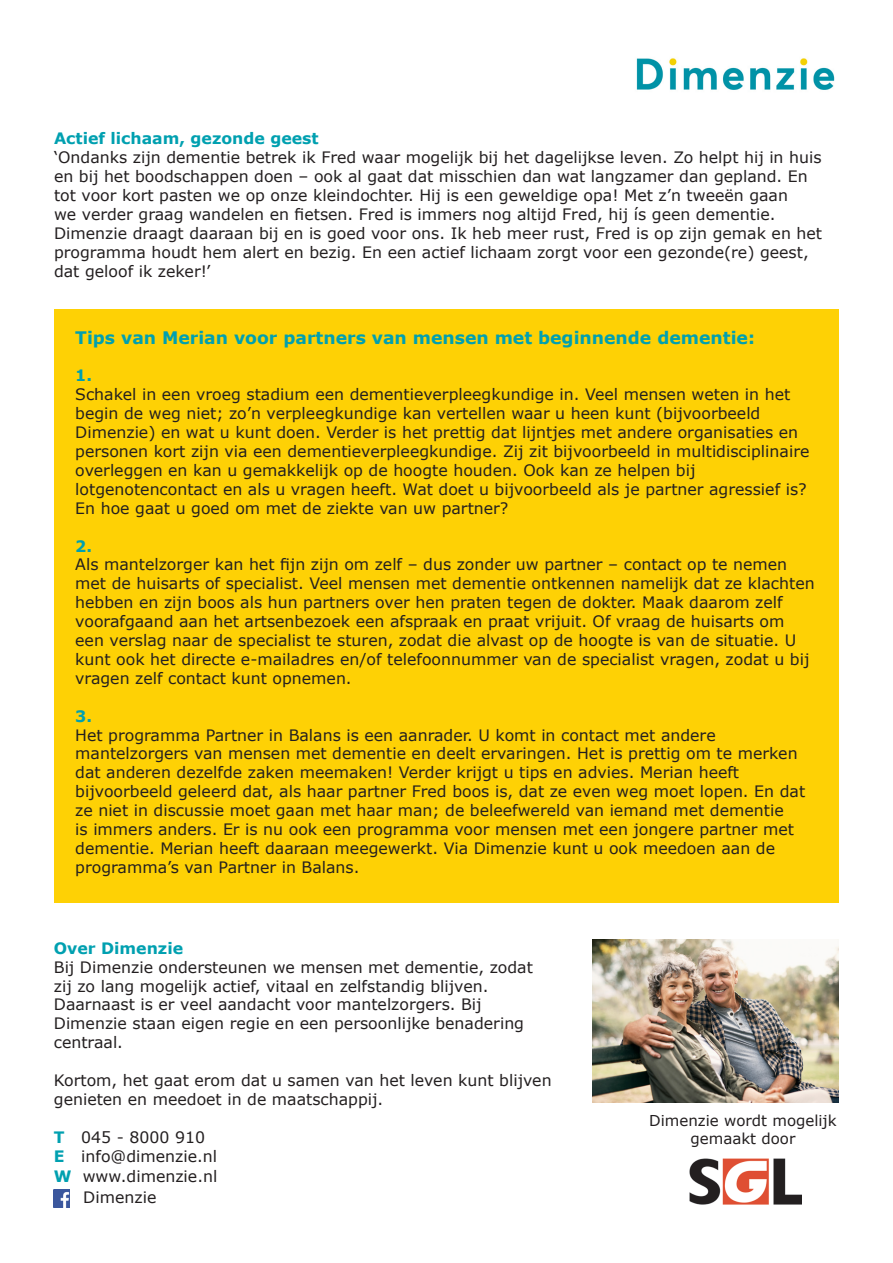
<style>
.page{position:relative;width:893px;height:1263px;background:#fff}
.page>*{position:absolute;margin:0;border:0;box-sizing:border-box;transform-origin:0 0}
.t1{font:700 17.25px "Verdana";color:#00a0b0}
.t2{font:15.75px/18.9px "Verdana";color:#231f20}
.t3{font:700 15.75px "Verdana";color:#00a0b0}
.t4{font:15px/18px "Verdana";color:#231f20;text-align:center}
.s1{font-weight:700;color:#00a0b0}
</style>
<div class="page">
<img style="left:636px;top:58px;width:199px;height:32px">
<div style="left:54px;top:309px;width:785px;height:594px;background:#fed105"></div>
<img style="left:689px;top:1158px;width:113px;height:47px">
<img style="left:592px;top:939px;width:247px;height:164px">
<img style="left:54px;top:1190px;width:15px;height:18px">
<p class="t3" style="left:54px;top:128px;width:266px">Actief lichaam, gezonde geest</p>
<p class="t2" style="left:54px;top:148px;width:770px">‘Ondanks zijn dementie betrek ik Fred waar mogelijk bij het dagelijkse leven. Zo helpt hij in huis en bij het boodschappen doen – ook al gaat dat misschien dan wat langzamer dan gepland. En tot voor kort pasten we op onze kleindochter. Hij is een geweldige opa! Met z’n tweeën gaan<br>we verder graag wandelen en fietsen. Fred is immers nog altijd Fred, hij ís geen dementie.<br>Dimenzie draagt daaraan bij en is goed voor ons. Ik heb meer rust, Fred is op zijn gemak en het programma houdt hem alert en bezig. En een actief lichaam zorgt voor een gezonde(re) geest, dat geloof ik zeker!’</p>
<p class="t1" style="left:75px;top:325px;width:681px">Tips van Merian voor partners van mensen met beginnende dementie:</p>
<p class="t3" style="left:75px;top:364px;width:18px">1.</p>
<p class="t2" style="left:75px;top:385px;width:736px">Schakel in een vroeg stadium een dementieverpleegkundige in. Veel mensen weten in het begin de weg niet; zo’n verpleegkundige kan vertellen waar u heen kunt (bijvoorbeeld Dimenzie) en wat u kunt doen. Verder is het prettig dat lijntjes met andere organisaties en personen kort zijn via een dementieverpleegkundige. Zij zit bijvoorbeeld in multidisciplinaire overleggen en kan u gemakkelijk op de hoogte houden. Ook kan ze helpen bij lotgenotencontact en als u vragen heeft. Wat doet u bijvoorbeeld als je partner agressief is?<br>En hoe gaat u goed om met de ziekte van uw partner?</p>
<p class="t3" style="left:75px;top:535px;width:18px">2.</p>
<p class="t2" style="left:75px;top:555px;width:741px">Als mantelzorger kan het fijn zijn om zelf – dus zonder uw partner – contact op te nemen met de huisarts of specialist. Veel mensen met dementie ontkennen namelijk dat ze klachten hebben en zijn boos als hun partners over hen praten tegen de dokter. Maak daarom zelf voorafgaand aan het artsenbezoek een afspraak en praat vrijuit. Of vraag de huisarts om een verslag naar de specialist te sturen, zodat die alvast op de hoogte is van de situatie. U kunt ook het directe e-mailadres en/of telefoonnummer van de specialist vragen, zodat u bij vragen zelf contact kunt opnemen.</p>
<p class="t3" style="left:75px;top:705px;width:18px">3.</p>
<p class="t2" style="left:75px;top:725px;width:731px">Het programma Partner in Balans is een aanrader. U komt in contact met andere mantelzorgers van mensen met dementie en deelt ervaringen. Het is prettig om te merken dat anderen dezelfde zaken meemaken! Verder krijgt u tips en advies. Merian heeft bijvoorbeeld geleerd dat, als haar partner Fred boos is, dat ze even weg moet lopen. En dat ze niet in discussie moet gaan met haar man; de beleefwereld van iemand met dementie<br>is immers anders. Er is nu ook een programma voor mensen met een jongere partner met dementie. Merian heeft daaraan meegewerkt. Via Dimenzie kunt u ook meedoen aan de programma’s van Partner in Balans.</p>
<p class="t3" style="left:54px;top:937px;width:131px">Over Dimenzie</p>
<p class="t2" style="left:54px;top:957px;width:481px">Bij Dimenzie ondersteunen we mensen met dementie, zodat zij zo lang mogelijk actief, vitaal en zelfstandig blijven.<br>Daarnaast is er veel aandacht voor mantelzorgers. Bij Dimenzie staan eigen regie en een persoonlijke benadering centraal.</p>
<p class="t2" style="left:54px;top:1071px;width:499px">Kortom, het gaat erom dat u samen van het leven kunt blijven genieten en meedoet in de maatschappij.</p>
<p class="t2" style="left:54px;top:1127px;width:153px"><span class="s1">T</span> 045 - 8000 910</p>
<p class="t2" style="left:54px;top:1146px;width:165px"><span class="s1">E</span> info@dimenzie.nl</p>
<p class="t2" style="left:54px;top:1167px;width:165px"><span class="s1">W</span> www.dimenzie.nl</p>
<p class="t2" style="left:83px;top:1188px;width:75px">Dimenzie</p>
<p class="t4" style="left:649px;top:1112px;width:189px">Dimenzie wordt mogelijk gemaakt door</p>
</div>
